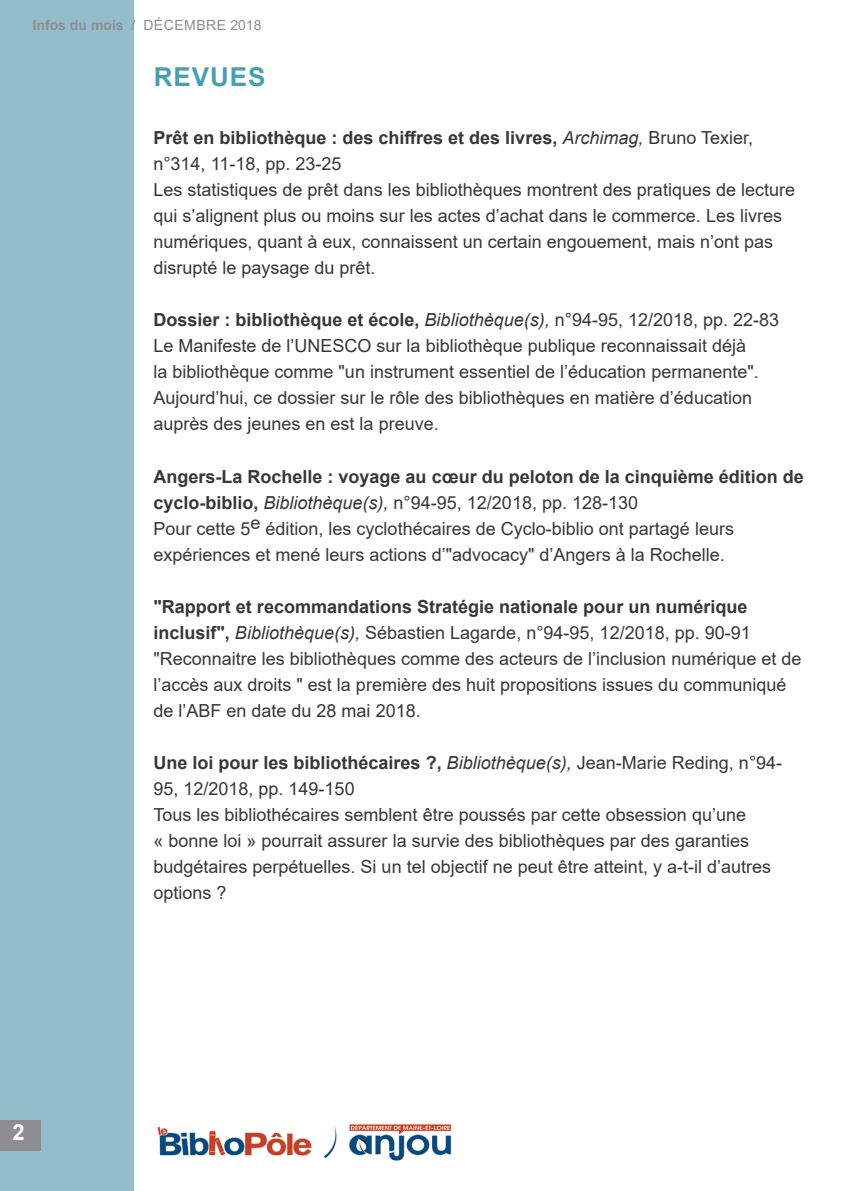
<style>
.page{position:relative;width:851px;height:1191px;background:#fff}
.page>*{position:absolute;margin:0;border:0;box-sizing:border-box;transform-origin:0 0}
.t1{font:700 26px "Arial";letter-spacing:.035em;color:#479fb2}
.t2{font:700 22px "Arial";color:#fff}
.t3{font:18px/26px "Arial";color:#373638}
.t4{font:700 14px "Arial";color:#8e8d92}
.s1{font-weight:400}
.s2{font-weight:700}
.s3{font-style:italic}
</style>
<div class="page">
<div style="left:0;top:0;width:133px;height:1191px;background:#94bdca"></div>
<img style="left:157px;top:1124px;width:295px;height:37px">
<div style="left:0;top:1120px;width:41px;height:30px;background:#8e8d92"></div>
<p class="t4" style="left:33px;top:16px;width:230px">Infos du mois / <span class="s1">décembre 2018</span></p>
<h1 class="t1" style="left:154px;top:59px;width:113px">Revues</h1>
<p class="t3" style="left:153px;top:125px;width:643px"><span class="s2">Prêt en bibliothèque : des chiffres et des livres,</span> <span class="s3">Archimag,</span> Bruno Texier, n°314, 11-18, pp. 23-25<br>Les statistiques de prêt dans les bibliothèques montrent des pratiques de lecture qui s’alignent plus ou moins sur les actes d’achat dans le commerce. Les livres numériques, quant à eux, connaissent un certain engouement, mais n’ont pas disrupté le paysage du prêt.</p>
<p class="t3" style="left:153px;top:307px;width:627px"><span class="s2">Dossier : bibliothèque et école,</span> <span class="s3">Bibliothèque(s),</span> n°94-95, 12/2018, pp. 22-83<br>Le Manifeste de l’UNESCO sur la bibliothèque publique reconnaissait déjà<br>la bibliothèque comme "un instrument essentiel de l’éducation permanente".<br>Aujourd’hui, ce dossier sur le rôle des bibliothèques en matière d’éducation auprès des jeunes en est la preuve.</p>
<p class="t3" style="left:153px;top:463px;width:652px"><span class="s2">Angers-La Rochelle : voyage au cœur du peloton de la cinquième édition de cyclo-biblio,</span> <span class="s3">Bibliothèque(s),</span> n°94-95, 12/2018, pp. 128-130<br>Pour cette 5e édition, les cyclothécaires de Cyclo-biblio ont partagé leurs expériences et mené leurs actions d’"advocacy" d’Angers à la Rochelle.</p>
<p class="t3" style="left:153px;top:593px;width:649px"><span class="s2">"Rapport et recommandations Stratégie nationale pour un numérique inclusif",</span> <span class="s3">Bibliothèque(s),</span> Sébastien Lagarde, n°94-95, 12/2018, pp. 90-91 "Reconnaitre les bibliothèques comme des acteurs de l’inclusion numérique et de l’accès aux droits " est la première des huit propositions issues du communiqué de l’ABF en date du 28 mai 2018.</p>
<p class="t3" style="left:153px;top:749px;width:630px"><span class="s2">Une loi pour les bibliothécaires ?,</span> <span class="s3">Bibliothèque(s),</span> Jean-Marie Reding, n°94- 95, 12/2018, pp. 149-150<br>Tous les bibliothécaires semblent être poussés par cette obsession qu’une<br>« bonne loi » pourrait assurer la survie des bibliothèques par des garanties budgétaires perpétuelles. Si un tel objectif ne peut être atteint, y a-t-il d’autres options ?</p>
<p class="t2" style="left:12px;top:1117px;width:14px">2</p>
</div>
